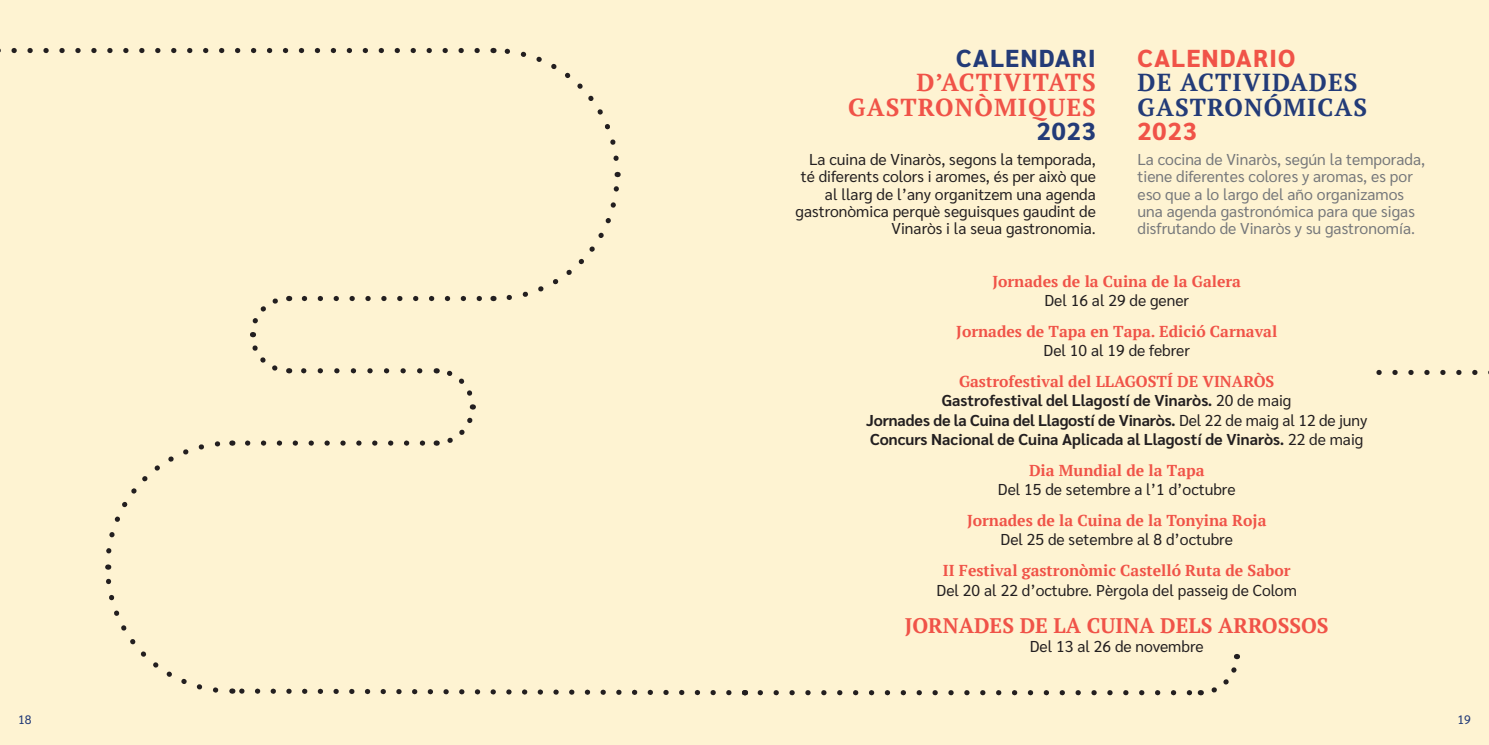
<style>
.page{position:relative;width:1489px;height:745px;background:#fff}
.page>*{position:absolute;margin:0;border:0;box-sizing:border-box;transform-origin:0 0}
.t1{font:700 24.5px/24.5px "PT Serif";letter-spacing:.045em;color:#233b78}
.t2{font:700 24.5px/24.5px "PT Serif";letter-spacing:.045em;color:#f05348;text-align:right}
.t3{font:700 21px "PT Serif";color:#f05348}
.TEXT_MENÚ{font:15.75px/17.3px "Sarabun";color:#231f20;text-align:right}
.t4{font:700 15.75px "PT Serif";color:#f05348}
.TEXT_MENÚ-2{font:15.75px/17.3px "Sarabun";color:#76787b}
.TEXT_MENÚ-3{font:700 15.75px "Sarabun";color:#231f20}
.t5{font:12.25px "Sarabun";color:#233b78}
.s1{font-family:"Sarabun";font-weight:800;color:#233b78}
.s2{font-family:"Sarabun";font-weight:800;color:#f05348}
.s3{font-weight:400}
</style>
<div class="page">
<div style="left:744px;top:0;width:744px;height:744px;background:#fef3d2"></div>
<div style="left:0;top:0;width:744px;height:744px;background:#fef3d2"></div>
<svg style="left:760px;top:690px;width:432px;height:4px"></svg>
<svg style="left:1200px;top:654px;width:40px;height:42px"></svg>
<svg style="left:1376px;top:369px;width:113px;height:6px"></svg>
<svg style="left:247px;top:440px;width:179px;height:5px"></svg>
<svg style="left:301px;top:368px;width:119px;height:5px"></svg>
<svg style="left:304px;top:296px;width:178px;height:5px"></svg>
<svg style="left:232px;top:688px;width:500px;height:8px"></svg>
<svg style="left:105px;top:564px;width:114px;height:129px"></svg>
<svg style="left:106px;top:440px;width:127px;height:114px"></svg>
<svg style="left:436px;top:368px;width:40px;height:78px"></svg>
<svg style="left:250px;top:295px;width:40px;height:79px"></svg>
<svg style="left:506px;top:172px;width:115px;height:128px"></svg>
<svg style="left:493px;top:47px;width:126px;height:114px"></svg>
<svg style="left:0;top:48px;width:477px;height:5px"></svg>
<p class="t2" style="left:848px;top:45px;width:249px"><span class="s1">CALENDARI<br></span>D’ACTIVITATS<br>GASTRONÒMIQUES<br><span class="s1">2023</span></p>
<p class="t1" style="left:1137px;top:45px;width:231px"><span class="s2">CALENDARIO<br></span>DE ACTIVIDADES<br>GASTRONÓMICAS<br><span class="s2">2023</span></p>
<p class="TEXT_MENÚ" style="left:795px;top:151px;width:302px">La cuina de Vinaròs, segons la temporada, té diferents colors i aromes, és per això que al llarg de l’any organitzem una agenda gastronòmica perquè seguisques gaudint de Vinaròs i la seua gastronomia.</p>
<p class="TEXT_MENÚ-2" style="left:1137px;top:151px;width:289px">La cocina de Vinaròs, según la temporada, tiene diferentes colores y aromas, es por eso que a lo largo del año organizamos una agenda gastronómica para que sigas disfrutando de Vinaròs y su gastronomía.</p>
<p class="t4" style="left:992px;top:270px;width:250px">Jornades de la Cuina de la Galera</p>
<p class="TEXT_MENÚ" style="left:1044px;top:292px;width:146px">Del 16 al 29 de gener</p>
<p class="t4" style="left:956px;top:321px;width:322px">Jornades de Tapa en Tapa. Edició Carnaval</p>
<p class="TEXT_MENÚ" style="left:1043px;top:342px;width:148px">Del 10 al 19 de febrer</p>
<p class="t4" style="left:959px;top:371px;width:317px">Gastrofestival del LLAGOSTÍ DE VINARÒS</p>
<p class="TEXT_MENÚ-3" style="left:941px;top:391px;width:351px">Gastrofestival del Llagostí de Vinaròs. <span class="s3">20 de maig</span></p>
<p class="TEXT_MENÚ-3" style="left:866px;top:411px;width:502px">Jornades de la Cuina del Llagostí de Vinaròs. <span class="s3">Del 22 de maig al 12 de juny</span></p>
<p class="TEXT_MENÚ-3" style="left:870px;top:430px;width:495px">Concurs Nacional de Cuina Aplicada al Llagostí de Vinaròs. <span class="s3">22 de maig</span></p>
<p class="t4" style="left:1028px;top:459px;width:177px">Dia Mundial de la Tapa</p>
<p class="TEXT_MENÚ" style="left:997px;top:481px;width:239px">Del 15 de setembre a l’1 d’octubre</p>
<p class="t4" style="left:966px;top:510px;width:301px">Jornades de la Cuina de la Tonyina Roja</p>
<p class="TEXT_MENÚ" style="left:1000px;top:531px;width:234px">Del 25 de setembre al 8 d’octubre</p>
<p class="t4" style="left:942px;top:560px;width:349px">II Festival gastronòmic Castelló Ruta de Sabor</p>
<p class="TEXT_MENÚ" style="left:936px;top:581px;width:362px">Del 20 al 22 d’octubre. Pèrgola del passeig de Colom</p>
<p class="t3" style="left:904px;top:611px;width:425px">JORNADES DE LA CUINA DELS ARROSSOS</p>
<p class="TEXT_MENÚ" style="left:1029px;top:637px;width:175px">Del 13 al 26 de novembre</p>
<p class="t5" style="left:18px;top:712px;width:15px">18</p>
<p class="t5" style="left:1457px;top:712px;width:15px">19</p>
</div>
